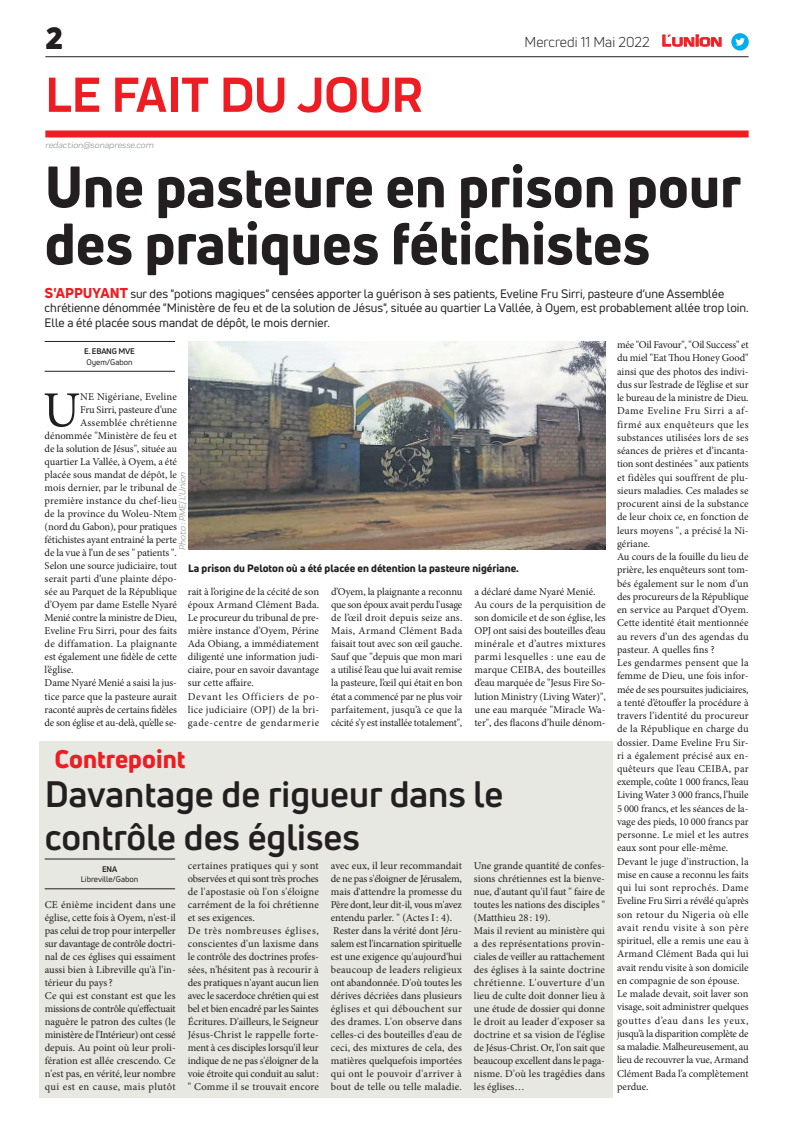
<style>
.page{position:relative;width:794px;height:1129px;background:#fff}
.page>*{position:absolute;margin:0;border:0;box-sizing:border-box;transform-origin:0 0}
.t1{font:800 57px/57px "Uni Neue";color:#231f20}
.t2{font:700 51px "Praktika";color:#ee1d23}
.t3{font:50.5px "Minion Pro";color:#231f20}
.t4{font:700 36px/43.2px "Uni Neue";color:#231f20}
.t5{font:900 30px "Uni Neue";color:#231f20}
.t6{font:800 25px "Uni Neue";color:#ee1d23}
.t7{font:14px "Uni Neue";color:#231f20}
.t8{font:12px/14.4px "Uni Neue";color:#231f20}
.t9{font:10.5px/13px "Minion Pro";color:#231f20}
.t10{font:10.5px "Minion Pro";letter-spacing:-.02em;color:#231f20}
.t11{font:800 10.5px "Uni Neue";color:#231f20}
.t12{font:10.5px "Minion Pro";letter-spacing:.03em;color:#231f20}
.t13{font:10.5px "Minion Pro";letter-spacing:.025em;color:#231f20}
.t14{font:italic 9px "Praktika";color:#818386}
.t15{font:8px "Uni Neue";color:#231f20}
.t16{font:700 8px "Uni Neue";letter-spacing:-.02em;color:#231f20}
.s1{font-family:"Eurostile";font-weight:600;font-size:14.9px;color:#ee1d23}
.s2{font-family:"Eurostile";font-weight:600;font-size:11.4px;color:#ee1d23}
.s3{font-weight:800;font-size:14px;color:#ee1d23}
</style>
<div class="page">
<div style="left:39px;top:741px;width:574px;height:356px;background:#e7e8e2"></div>
<hr style="left:45px;top:56px;width:703px;height:1px;background:#231f20">
<div style="left:45px;top:130px;width:703px;height:7px;background:#ee1d23"></div>
<svg style="left:662px;top:34px;width:60px;height:13px"></svg>
<div style="left:731px;top:33px;width:17px;height:18px;background:#00aeef;border-radius:50%"></div>
<svg style="left:735px;top:38px;width:10px;height:8px"></svg>
<hr style="left:45px;top:888px;width:130px;height:1px;background:#231f20">
<hr style="left:45px;top:858px;width:130px;height:1px;background:#231f20">
<hr style="left:45px;top:371px;width:130px;height:1px;background:#231f20">
<hr style="left:45px;top:341px;width:130px;height:1px;background:#231f20">
<img style="left:188px;top:341px;width:417px;height:208px">
<h3 class="t5" style="left:45px;top:17px;width:19px">2</h3>
<h2 class="t2" style="left:45px;top:54px;width:378px">LE FAIT DU JOUR</h2>
<p class="t14" style="left:45px;top:139px;width:110px">redaction@sonapresse.com</p>
<h3 class="t7" style="left:524px;top:33px;width:199px">Mercredi 11 Mai 2022 <span class="s1">L</span><span class="s2">UNION</span></h3>
<h1 class="t1" style="left:45px;top:157px;width:698px">Une pasteure en prison pour des pratiques fétichistes</h1>
<p class="t8" style="left:45px;top:286px;width:705px"><span class="s3">S'APPUYANT</span> sur des "potions magiques" censées apporter la guérison à ses patients, Eveline Fru Sirri, pasteure d’une Assemblée chrétienne dénommée "Ministère de feu et de la solution de Jésus", située au quartier La Vallée, à Oyem, est probablement allée trop loin.<br>Elle a été placée sous mandat de dépôt, le mois dernier.</p>
<p class="t16" style="left:84px;top:346px;width:52px">E. EBANG MVE</p>
<p class="t15" style="left:86px;top:357px;width:48px">Oyem/Gabon</p>
<p class="t9" style="left:617px;top:338px;width:133px">mée "Oil Favour", "Oil Success" et du miel "Eat Thou Honey Good" ainsi que des photos des indivi&shy;dus sur l’estrade de l’église et sur le bureau de la ministre de Dieu.<br>Dame Eveline Fru Sirri a af&shy;firmé aux enquêteurs que les substances utilisées lors de ses séances de prières et d’incanta&shy;tion sont destinées " aux patients et fidèles qui souffrent de plu&shy;sieurs maladies. Ces malades se procurent ainsi de la substance de leur choix ce, en fonction de leurs moyens ", a précisé la Ni&shy;gériane.<br>Au cours de la fouille du lieu de prière, les enquêteurs sont tom&shy;bés également sur le nom d’un des procureurs de la République en service au Parquet d’Oyem.<br>Cette identité était mentionnée au revers d’un des agendas du pasteur. A quelles fins ?<br>Les gendarmes pensent que la femme de Dieu, une fois infor&shy;mée de ses poursuites judiciaires, a tenté d’étouffer la procédure à travers l’identité du procureur de la République en charge du dossier. Dame Eveline Fru Sir&shy;ri a également précisé aux en&shy;quêteurs que l’eau CEIBA, par exemple, coûte 1 000 francs, l’eau<br>Living Water 3 000 francs, l’huile<br>5 000 francs, et les séances de la&shy;vage des pieds, 10 000 francs par personne. Le miel et les autres eaux sont pour elle-même.<br>Devant le juge d’instruction, la mise en cause a reconnu les faits qui lui sont reprochés. Dame<br>Eveline Fru Sirri a révélé qu'après son retour du Nigeria où elle avait rendu visite à son père spirituel, elle a remis une eau à<br>Armand Clément Bada qui lui avait rendu visite à son domicile en compagnie de son épouse.<br>Le malade devait, soit laver son visage, soit administrer quelques gouttes d’eau dans les yeux, jusqu’à la disparition complète de sa maladie. Malheureusement, au lieu de recouvrer la vue, Armand<br>Clément Bada l’a complètement perdue.</p>
<h3 class="t3" style="left:43px;top:376px;width:39px">U</h3>
<p class="t9" style="left:80px;top:390px;width:98px">NE Nigériane, Eveline</p>
<p class="t9" style="left:80px;top:403px;width:98px">Fru Sirri, pasteure d’une</p>
<p class="t13" style="left:80px;top:416px;width:98px">Assemblée chrétienne</p>
<p class="t9" style="left:45px;top:429px;width:134px">dénommée "Ministère de feu et</p>
<p class="t9" style="left:45px;top:442px;width:134px">de la solution de Jésus", située au</p>
<p class="t9" style="left:45px;top:455px;width:134px">quartier La Vallée, à Oyem, a été</p>
<p class="t9" style="left:45px;top:468px;width:134px">placée sous mandat de dépôt, le</p>
<p class="t9" style="left:45px;top:481px;width:134px">mois dernier, par le tribunal de</p>
<p class="t9" style="left:45px;top:494px;width:134px">première instance du chef-lieu</p>
<p class="t9" style="left:45px;top:507px;width:134px">de la province du Woleu-Ntem</p>
<p class="t10" style="left:45px;top:520px;width:134px">(nord du Gabon), pour pratiques</p>
<p class="t9" style="left:45px;top:533px;width:134px">fétichistes ayant entrainé la perte</p>
<p class="t9" style="left:45px;top:546px;width:134px">de la vue à l’un de ses " patients ".</p>
<p class="t9" style="left:45px;top:559px;width:134px">Selon une source judiciaire, tout</p>
<p class="t9" style="left:45px;top:572px;width:134px">serait parti d’une plainte dépo-</p>
<p class="t9" style="left:45px;top:585px;width:134px">sée au Parquet de la République</p>
<p class="t9" style="left:45px;top:598px;width:134px">d’Oyem par dame Estelle Nyaré</p>
<p class="t10" style="left:45px;top:611px;width:134px">Menié contre la ministre de Dieu,</p>
<p class="t9" style="left:45px;top:624px;width:134px">Eveline Fru Sirri, pour des faits</p>
<p class="t12" style="left:45px;top:637px;width:134px">de diffamation. La plaignante</p>
<p class="t9" style="left:45px;top:650px;width:134px">est également une fidèle de cette</p>
<p class="t9" style="left:45px;top:663px;width:30px">l’église.</p>
<p class="t9" style="left:45px;top:676px;width:134px">Dame Nyaré Menié a saisi la jus-</p>
<p class="t9" style="left:45px;top:689px;width:134px">tice parce que la pasteure aurait</p>
<p class="t9" style="left:45px;top:702px;width:134px">raconté auprès de certains fidèles</p>
<p class="t10" style="left:45px;top:715px;width:134px">de son église et au-delà, qu’elle se-</p>
<p class="t14" style="left:176px;top:549px;width:79px;rotate:-90deg">Photo : PME/ L’Union</p>
<p class="t11" style="left:188px;top:561px;width:332px">La prison du Peloton où a été placée en détention la pasteure nigériane.</p>
<p class="t9" style="left:188px;top:585px;width:133px">rait à l’origine de la cécité de son époux Armand Clément Bada.<br>Le procureur du tribunal de pre&shy;mière instance d’Oyem, Périne<br>Ada Obiang, a immédiatement diligenté une information judi&shy;ciaire, pour en savoir davantage sur cette affaire.<br>Devant les Officiers de po&shy;lice judiciaire (OPJ) de la bri&shy;gade-centre de gendarmerie</p>
<p class="t9" style="left:331px;top:585px;width:133px;text-align:justify">d’Oyem, la plaignante a reconnu que son époux avait perdu l'usage de l’œil droit depuis seize ans.<br>Mais, Armand Clément Bada faisait tout avec son œil gauche.<br>Sauf que "depuis que mon mari a utilisé l’eau que lui avait remise la pasteure, l’œil qui était en bon état a commencé par ne plus voir parfaitement, jusqu’à ce que la cécité s’y est installée totalement",</p>
<p class="t9" style="left:474px;top:585px;width:133px">a déclaré dame Nyaré Menié.<br>Au cours de la perquisition de son domicile et de son église, les<br>OPJ ont saisi des bouteilles d’eau minérale et d’autres mixtures parmi lesquelles : une eau de marque CEIBA, des bouteilles d’eau marquée de "Jesus Fire So&shy;lution Ministry (Living Water)", une eau marquée "Miracle Wa&shy;ter", des flacons d’huile dénom-</p>
<h3 class="t6" style="left:55px;top:742px;width:132px">Contrepoint</h3>
<h3 class="t4" style="left:45px;top:771px;width:460px">Davantage de rigueur dans le contrôle des églises</h3>
<p class="t16" style="left:102px;top:863px;width:17px">ENA</p>
<p class="t15" style="left:81px;top:874px;width:59px">Libreville/Gabon</p>
<p class="t9" style="left:188px;top:858px;width:133px">certaines pratiques qui y sont observées et qui sont très proches de l'apostasie où l'on s'éloigne carrément de la foi chrétienne et ses exigences.<br>De très nombreuses églises, conscientes d'un laxisme dans le contrôle des doctrines profes&shy;sées, n'hésitent pas à recourir à des pratiques n'ayant aucun lien avec le sacerdoce chrétien qui est bel et bien encadré par les Saintes<br>Écritures. D'ailleurs, le Seigneur<br>Jésus-Christ le rappelle forte&shy;ment à ces disciples lorsqu'il leur indique de ne pas s'éloigner de la voie étroite qui conduit au salut: " Comme il se trouvait encore</p>
<p class="t9" style="left:331px;top:858px;width:133px">avec eux, il leur recommandait de ne pas s'éloigner de Jérusalem, mais d'attendre la promesse du<br>Père dont, leur dit-il, vous m'avez entendu parler. " (Actes I: 4).<br>Rester dans la vérité dont Jéru&shy;salem est l'incarnation spirituelle est une exigence qu'aujourd'hui beaucoup de leaders religieux ont abandonnée. D'où toutes les dérives décriées dans plusieurs églises et qui débouchent sur des drames. L'on observe dans celles-ci des bouteilles d'eau de ceci, des mixtures de cela, des matières quelquefois importées qui ont le pouvoir d'arriver à bout de telle ou telle maladie.</p>
<p class="t9" style="left:474px;top:858px;width:133px">Une grande quantité de confes&shy;sions chrétiennes est la bienve&shy;nue, d'autant qu'il faut " faire de toutes les nations des disciples " (Matthieu 28 : 19).<br>Mais il revient au ministère qui a des représentations provin&shy;ciales de veiller au rattachement des églises à la sainte doctrine chrétienne. L'ouverture d'un lieu de culte doit donner lieu à une étude de dossier qui donne le droit au leader d'exposer sa doctrine et sa vision de l'église de Jésus-Christ. Or, l'on sait que beaucoup excellent dans le paga&shy;nisme. D'où les tragédies dans les églises…</p>
<p class="t9" style="left:45px;top:897px;width:133px">CE énième incident dans une église, cette fois à Oyem, n'est-il pas celui de trop pour interpeller sur davantage de contrôle doctri&shy;nal de ces églises qui essaiment aussi bien à Libreville qu'à l'in&shy;térieur du pays?<br>Ce qui est constant est que les missions de contrôle qu'effectuait naguère le patron des cultes (le ministère de l'Intérieur) ont cessé depuis. Au point où leur proli&shy;fération est allée crescendo. Ce n'est pas, en vérité, leur nombre qui est en cause, mais plutôt</p>
</div>
